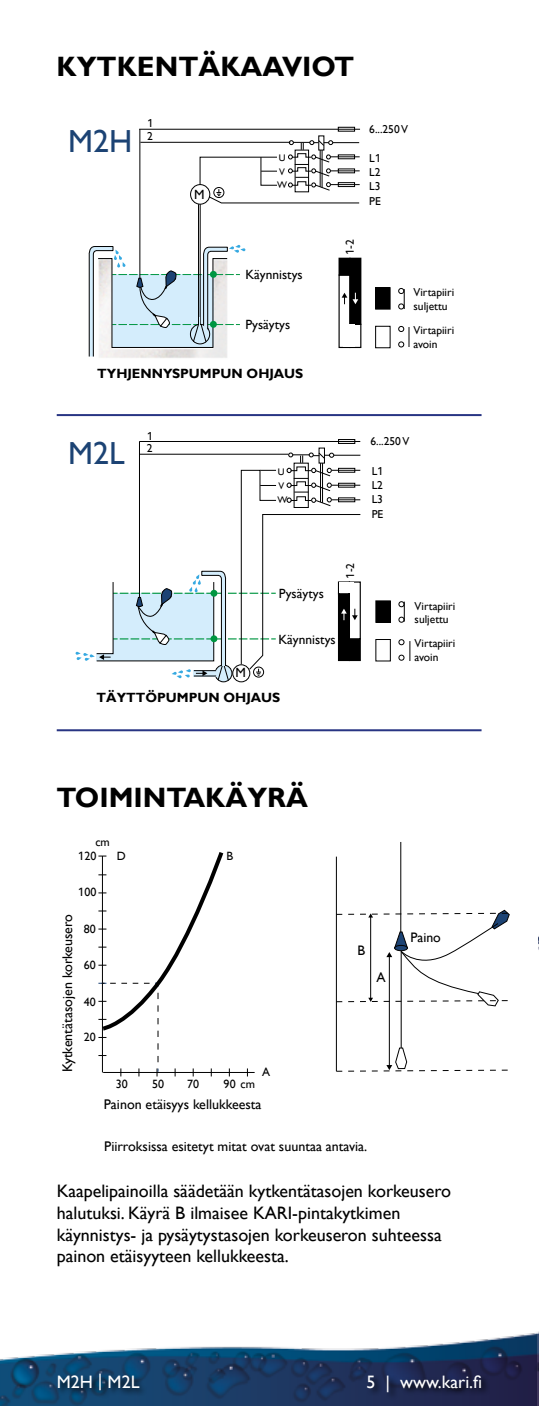
<style>
.page{position:relative;width:539px;height:1406px;background:#fff}
.page>*{position:absolute;margin:0;border:0;box-sizing:border-box;transform-origin:0 0}
.t1{font:31.8px "Gill Sans";color:#1c4374}
.t2{font:700 28px "Gill Sans";color:#000}
.t3{font:18px/21.6px "Gill Sans";color:#000}
.t4{font:18px "Gill Sans";color:#fff}
.t5{font:14px "Gill Sans";color:#000}
.t6{font:13.8px "Gill Sans";color:#000}
.t7{font:700 13.4px "Gill Sans";color:#000}
.t8{font:13.4px "Gill Sans";color:#000}
.t9{font:12px "Gill Sans";color:#000}
.t10{font:11.4px/14px "Gill Sans";color:#000}
.t11{font:11.4px "Univers LT Std";color:#000}
.t12{font:9.6px/13.6px "Gill Sans";color:#000}
.s1{font-family:"Univers LT Std"}
</style>
<div class="page">
<img style="left:0;top:1331px;width:539px;height:75px">
<div style="left:57px;top:1374px;width:91px;height:25px;background:#000;opacity:.75"></div>
<div style="left:365px;top:1375px;width:125px;height:26px;background:#000;opacity:.75"></div>
<img style="left:538px;top:936px;width:1px;height:14px">
<hr style="left:57px;top:414px;width:424px;height:2px;background:#283583">
<hr style="left:57px;top:729px;width:424px;height:2px;background:#283583">
<img style="left:56px;top:126px;width:309px;height:290px">
<div style="left:375px;top:288px;width:15px;height:21px;background:#000"></div>
<div style="left:375px;top:287px;width:15px;height:23px;border:1px solid #000"></div>
<div style="left:375px;top:326px;width:15px;height:22px;border:1px solid #000"></div>
<svg style="left:398px;top:288px;width:6px;height:21px"></svg>
<svg style="left:398px;top:326px;width:11px;height:21px"></svg>
<hr style="left:139px;top:129px;width:1px;height:149px;background:#000">
<div style="left:349px;top:258px;width:12px;height:67px;border:1px solid #000"></div>
<div style="left:338px;top:127px;width:17px;height:5px;border:1px solid #000"></div>
<hr style="left:139px;top:129px;width:221px;height:1px;background:#000">
<svg style="left:88px;top:139px;width:272px;height:218px"></svg>
<div style="left:318px;top:448px;width:7px;height:16px;border:1px solid #000"></div>
<div style="left:214px;top:665px;width:18px;height:17px;border:1px solid #000;border-radius:50%"></div>
<div style="left:232px;top:664px;width:18px;height:18px;border:1px solid #000;border-radius:50%"></div>
<svg style="left:398px;top:601px;width:7px;height:22px"></svg>
<div style="left:376px;top:601px;width:14px;height:21px;background:#000"></div>
<div style="left:375px;top:600px;width:16px;height:23px;border:1px solid #000"></div>
<div style="left:375px;top:639px;width:16px;height:22px;border:1px solid #000"></div>
<svg style="left:398px;top:639px;width:12px;height:22px"></svg>
<hr style="left:139px;top:441px;width:1px;height:158px;background:#000">
<div style="left:338px;top:439px;width:17px;height:5px;border:1px solid #000"></div>
<hr style="left:139px;top:441px;width:221px;height:1px;background:#000">
<svg style="left:75px;top:452px;width:286px;height:229px"></svg>
<hr style="left:102px;top:856px;width:1px;height:216px;background:#000">
<hr style="left:103px;top:1072px;width:151px;height:1px;background:#000">
<svg style="left:156px;top:1068px;width:2px;height:8px"></svg>
<svg style="left:98px;top:852px;width:126px;height:210px"></svg>
<hr style="left:400px;top:842px;width:1px;height:90px;background:#000">
<hr style="left:400px;top:951px;width:1px;height:97px;background:#000">
<hr style="left:336px;top:857px;width:1px;height:214px;background:#000">
<hr style="left:389px;top:956px;width:1px;height:110px;background:#000">
<svg style="left:335px;top:1047px;width:173px;height:25px"></svg>
<svg style="left:335px;top:909px;width:175px;height:98px"></svg>
<h2 class="t2" style="left:57px;top:50px;width:299px">KYTKENTÄKAAVIOT</h2>
<h1 class="t1" style="left:68px;top:123px;width:66px">M2H</h1>
<p class="t11" style="left:147px;top:116px;width:8px">1</p>
<p class="t10" style="left:147px;top:129px;width:7px">2</p>
<p class="t8" style="left:194px;top:186px;width:12px">M</p>
<p class="t12" style="left:277px;top:151px;width:11px">U<br>V<br>W</p>
<p class="t8" style="left:245px;top:267px;width:59px">Käynnistys</p>
<p class="t8" style="left:245px;top:317px;width:46px">Pysäytys</p>
<p class="t7" style="left:97px;top:366px;width:207px">TYHJENNYSPUMPUN OHJAUS</p>
<p class="t10" style="left:343px;top:255px;width:17px;rotate:-90deg"><span class="s1">1</span>-2</p>
<p class="t10" style="left:369px;top:122px;width:40px">6...250 V</p>
<p class="t10" style="left:369px;top:151px;width:13px;text-align:justify">L<span class="s1">1<br></span>L2<br>L3</p>
<p class="t10" style="left:369px;top:194px;width:13px">PE</p>
<p class="t10" style="left:413px;top:286px;width:42px">Virtapiiri suljettu</p>
<p class="t10" style="left:413px;top:324px;width:42px">Virtapiiri avoin</p>
<h1 class="t1" style="left:68px;top:435px;width:58px">M2L</h1>
<p class="t11" style="left:147px;top:429px;width:8px">1</p>
<p class="t10" style="left:147px;top:441px;width:7px">2</p>
<p class="t12" style="left:278px;top:464px;width:8px;line-height:14.6px">U<br>V</p>
<p class="t12" style="left:277px;top:493px;width:11px">W</p>
<p class="t10" style="left:370px;top:435px;width:40px">6...250 V</p>
<p class="t10" style="left:371px;top:464px;width:13px;text-align:justify">L<span class="s1">1<br></span>L2<br>L3</p>
<p class="t10" style="left:371px;top:507px;width:13px">PE</p>
<p class="t8" style="left:279px;top:586px;width:46px">Pysäytys</p>
<p class="t10" style="left:343px;top:579px;width:17px;rotate:-90deg"><span class="s1">1</span>-2</p>
<p class="t8" style="left:235px;top:665px;width:12px">M</p>
<p class="t8" style="left:278px;top:632px;width:59px">Käynnistys</p>
<p class="t7" style="left:97px;top:690px;width:185px">TÄYTTÖPUMPUN OHJAUS</p>
<p class="t10" style="left:414px;top:599px;width:42px">Virtapiiri suljettu</p>
<p class="t10" style="left:414px;top:637px;width:42px">Virtapiiri avoin</p>
<h2 class="t2" style="left:57px;top:780px;width:253px">TOIMINTAKÄYRÄ</h2>
<p class="t9" style="left:95px;top:835px;width:16px">cm</p>
<p class="t9" style="left:78px;top:849px;width:20px"><span class="s1">1</span>20</p>
<p class="t9" style="left:117px;top:849px;width:10px">D</p>
<p class="t9" style="left:226px;top:849px;width:8px">B</p>
<p class="t9" style="left:78px;top:885px;width:20px"><span class="s1">1</span>00</p>
<p class="t5" style="left:59px;top:1072px;width:160px;rotate:-90deg">Kytkentätasojen korkeusero</p>
<p class="t9" style="left:84px;top:922px;width:13px">80</p>
<p class="t9" style="left:84px;top:958px;width:13px">60</p>
<p class="t9" style="left:84px;top:995px;width:13px">40</p>
<p class="t9" style="left:84px;top:1030px;width:13px">20</p>
<p class="t9" style="left:262px;top:1065px;width:10px">A</p>
<p class="t9" style="left:116px;top:1077px;width:13px">30</p>
<p class="t9" style="left:152px;top:1077px;width:13px">50</p>
<p class="t9" style="left:187px;top:1077px;width:13px">70</p>
<p class="t5" style="left:104px;top:1096px;width:159px">Painon etäisyys kellukkeesta</p>
<p class="t9" style="left:223px;top:1077px;width:33px">90 cm</p>
<p class="t6" style="left:357px;top:943px;width:9px">B</p>
<p class="t6" style="left:376px;top:969px;width:11px">A</p>
<p class="t5" style="left:104px;top:1138px;width:264px">Piirroksissa esitetyt mitat ovat suuntaa antavia.</p>
<p class="t6" style="left:410px;top:929px;width:32px">Paino</p>
<p class="t3" style="left:57px;top:1181px;width:396px">Kaapelipainoilla säädetään kytkentätasojen korkeusero halutuksi. Käyrä B ilmaisee KARI-pintakytkimen käynnistys- ja pysäytystasojen korkeuseron suhteessa painon etäisyyteen kellukkeesta.</p>
<p class="t4" style="left:57px;top:1372px;width:84px">M2H | M2L</p>
<p class="t4" style="left:366px;top:1372px;width:117px">5 | www.kari.fi</p>
</div>
